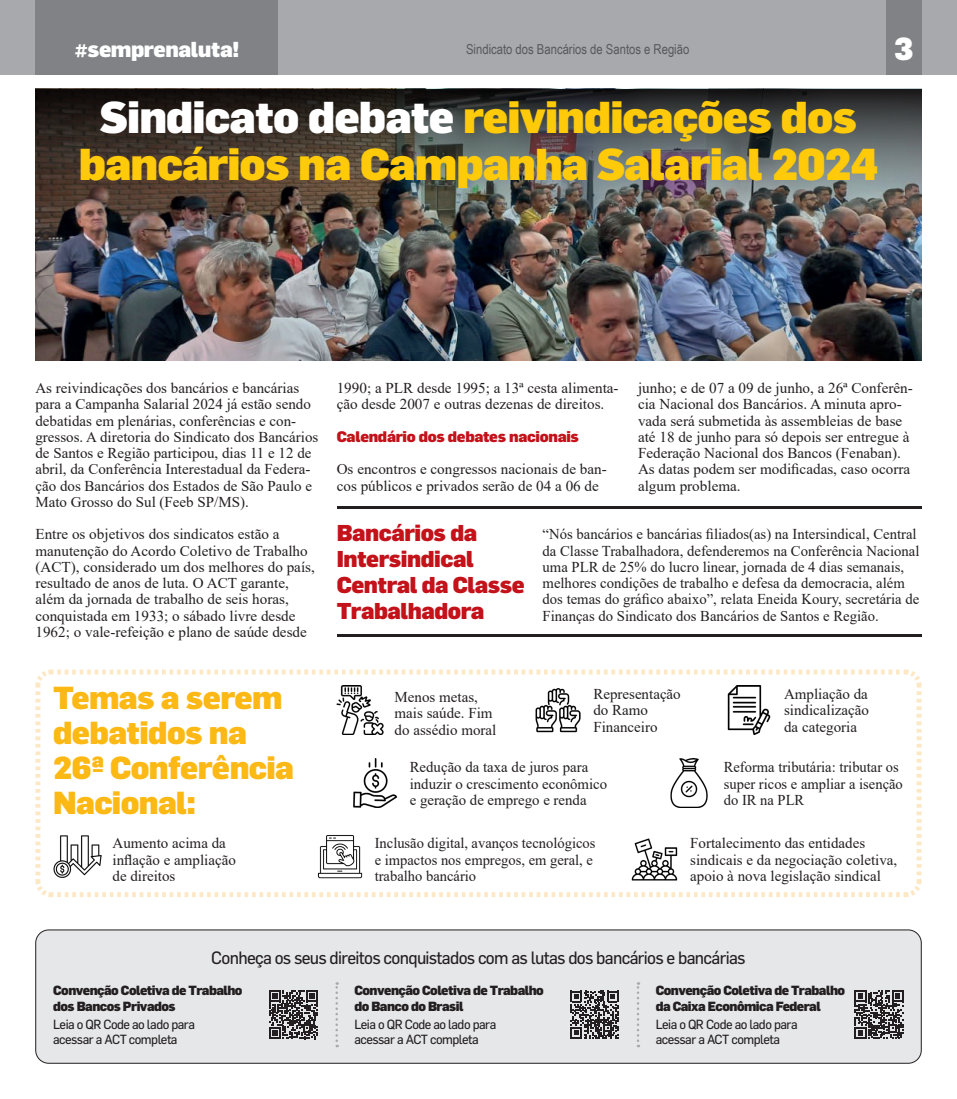
<style>
.page{position:relative;width:957px;height:1099px;background:#fff}
.page>*{position:absolute;margin:0;border:0;box-sizing:border-box;transform-origin:0 0}
.t1{font:900 43.75px/47.5px "Flama";letter-spacing:-.02em;color:#feca0a;text-align:center}
.t2{font:900 31.25px/35px "Flama";letter-spacing:-.02em;color:#fcb814}
.t3{font:900 31.25px "Flama";color:#fff}
.t4{font:900 22.5px/26.2px "Flama";letter-spacing:-.02em;color:#c4121a}
.t5{font:900 21.25px "Flama";letter-spacing:-.02em;color:#fff}
.título_capa{font:17.5px "Flama";letter-spacing:-.04em;color:#231f20}
.texto{font:15px/16.2px "Times New Roman";color:#231f20}
.texto-2{font:900 15px "Flama";letter-spacing:-.02em;color:#c4121a}
.t6{font:13.75px "Arial Narrow";color:#57585a}
.título_capa-2{font:900 13px/16.2px "Flama";letter-spacing:-.04em;color:#231f20}
.título_capa-3{font:13px/15px "Flama";letter-spacing:-.04em;color:#231f20}
.s1{color:#fff}
</style>
<div class="page">
<div style="left:0;top:0;width:957px;height:75px;background:#a8a9ad"></div>
<div style="left:886px;top:0;width:35px;height:75px;background:#808285"></div>
<div style="left:35px;top:0;width:243px;height:75px;background:#808285"></div>
<div style="left:36px;top:929px;width:885px;height:134px;background:#e6e7e9;border-radius:13px"></div>
<div style="left:35px;top:929px;width:886px;height:134px;border:1px solid #231f20;border-radius:13px"></div>
<svg style="left:269px;top:990px;width:49px;height:49px"></svg>
<svg style="left:570px;top:990px;width:48px;height:48px"></svg>
<svg style="left:854px;top:990px;width:49px;height:49px"></svg>
<svg style="left:637px;top:982px;width:2px;height:65px"></svg>
<svg style="left:335px;top:982px;width:3px;height:65px"></svg>
<svg style="left:35px;top:669px;width:887px;height:228px"></svg>
<img style="left:53px;top:832px;width:49px;height:48px">
<img style="left:534px;top:685px;width:49px;height:49px">
<img style="left:335px;top:685px;width:49px;height:49px">
<img style="left:315px;top:832px;width:49px;height:48px">
<img style="left:350px;top:759px;width:49px;height:48px">
<img style="left:664px;top:759px;width:49px;height:48px">
<img style="left:631px;top:832px;width:48px;height:48px">
<img style="left:724px;top:685px;width:49px;height:49px">
<img style="left:35px;top:89px;width:886px;height:271px">
<img style="left:36px;top:89px;width:885px;height:141px">
<hr style="left:337px;top:507px;width:584px;height:2px;background:#231f20">
<hr style="left:337px;top:635px;width:584px;height:2px;background:#231f20">
<h3 class="t5" style="left:74px;top:36px;width:166px">#semprenaluta!</h3>
<p class="t6" style="left:466px;top:39px;width:225px">Sindicato dos Bancários de Santos e Região</p>
<h2 class="t3" style="left:894px;top:30px;width:21px">3</h2>
<p class="t1" style="left:79px;top:92px;width:801px"><span class="s1">Sindicato debate</span> reivindicações dos bancários na Campanha Salarial 2024</p>
<p class="texto" style="left:638px;top:379px;width:276px">junho; e de 07 a 09 de junho, a 26ª Conferên&shy;cia Nacional dos Bancários. A minuta apro&shy;vada será submetida às assembleias de base até 18 de junho para só depois ser entregue à Federação Nacional dos Bancos (Fenaban).<br>As datas podem ser modificadas, caso ocorra algum problema.</p>
<p class="texto" style="left:35px;top:379px;width:284px">As reivindicações dos bancários e bancárias para a Campanha Salarial 2024 já estão sendo debatidas em plenárias, conferências e con&shy;gressos. A diretoria do Sindicato dos Bancários de Santos e Região participou, dias 11 e 12 de abril, da Conferência Interestadual da Federa&shy;ção dos Bancários dos Estados de São Paulo e Mato Grosso do Sul (Feeb SP/MS).</p>
<p class="texto" style="left:35px;top:526px;width:281px">Entre os objetivos dos sindicatos estão a manutenção do Acordo Coletivo de Trabalho (ACT), considerado um dos melhores do país, resultado de anos de luta. O ACT garante, além da jornada de trabalho de seis horas, conquistada em 1933; o sábado livre desde 1962; o vale-refeição e plano de saúde desde</p>
<p class="texto" style="left:542px;top:526px;width:378px">“Nós bancários e bancárias filiados(as) na Intersindical, Central da Classe Trabalhadora, defenderemos na Conferência Nacional uma PLR de 25% do lucro linear, jornada de 4 dias semanais, melhores condições de trabalho e defesa da democracia, além dos temas do gráfico abaixo”, relata Eneida Koury, secretária de Finanças do Sindicato dos Bancários de Santos e Região.</p>
<p class="texto" style="left:337px;top:379px;width:283px">1990; a PLR desde 1995; a 13ª cesta alimenta&shy;ção desde 2007 e outras dezenas de direitos.</p>
<p class="texto-2" style="left:337px;top:427px;width:244px">Calendário dos debates nacionais</p>
<p class="texto" style="left:337px;top:461px;width:272px">Os encontros e congressos nacionais de ban&shy;cos públicos e privados serão de 04 a 06 de</p>
<p class="t4" style="left:337px;top:518px;width:190px">Bancários da<br>Intersindical<br>Central da Classe<br>Trabalhadora</p>
<p class="t2" style="left:53px;top:679px;width:242px">Temas a serem debatidos na<br>26ª Conferência<br>Nacional:</p>
<p class="texto" style="left:113px;top:834px;width:125px">Aumento acima da inflação e ampliação de direitos</p>
<p class="texto" style="left:395px;top:688px;width:103px">Menos metas, mais saúde. Fim do assédio moral</p>
<p class="texto" style="left:593px;top:685px;width:89px">Representação do Ramo<br>Financeiro</p>
<p class="texto" style="left:784px;top:685px;width:86px;text-align:justify">Ampliação da sindicalização da categoria</p>
<p class="texto" style="left:410px;top:758px;width:199px">Redução da taxa de juros para induzir o crescimento econômico e geração de emprego e renda</p>
<p class="texto" style="left:724px;top:758px;width:180px">Reforma tributária: tributar os super ricos e ampliar a isenção do IR na PLR</p>
<p class="texto" style="left:690px;top:834px;width:209px">Fortalecimento das entidades sindicais e da negociação coletiva, apoio à nova legislação sindical</p>
<p class="texto" style="left:375px;top:834px;width:222px">Inclusão digital, avanços tecnológicos e impactos nos empregos, em geral, e trabalho bancário</p>
<p class="título_capa" style="left:211px;top:947px;width:536px">Conheça os seus direitos conquistados com as lutas dos bancários e bancárias</p>
<p class="título_capa-2" style="left:53px;top:981px;width:191px">Convenção Coletiva de Trabalho dos Bancos Privados</p>
<p class="título_capa-3" style="left:53px;top:1016px;width:143px">Leia o QR Code ao lado para acessar a ACT completa</p>
<p class="título_capa-2" style="left:354px;top:981px;width:191px">Convenção Coletiva de Trabalho do Banco do Brasil</p>
<p class="título_capa-3" style="left:354px;top:1016px;width:143px">Leia o QR Code ao lado para acessar a ACT completa</p>
<p class="título_capa-2" style="left:656px;top:981px;width:191px">Convenção Coletiva de Trabalho da Caixa Econômica Federal</p>
<p class="título_capa-3" style="left:656px;top:1016px;width:143px">Leia o QR Code ao lado para acessar a ACT completa</p>
</div>
